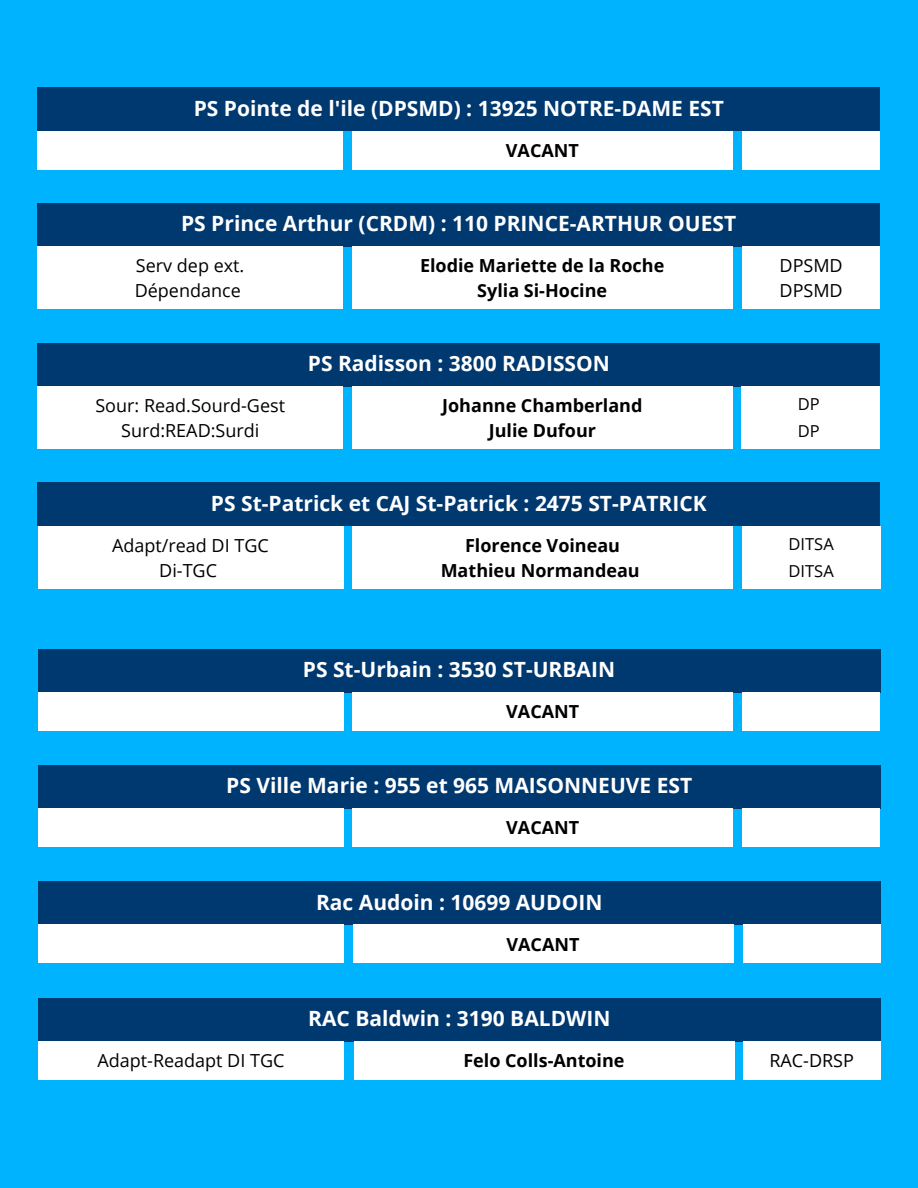
<style>
.page{position:relative;width:918px;height:1188px;background:#00b3ff}
.page>*{position:absolute;margin:0;border:0;box-sizing:border-box;transform-origin:0 0}
.t1{font:700 21px "Open Sans";color:#fff}
.t2{font:700 18px/24.8px "Open Sans";color:#000;text-align:center}
.t3{font:18px/24.8px "Open Sans";color:#000}
.t4{font:16.5px/27px "Open Sans";color:#000}
</style>
<div class="page">
<div style="left:38px;top:88px;width:842px;height:43px;background:#003870"></div>
<div style="left:352px;top:131px;width:381px;height:38px;background:#fff"></div>
<div style="left:38px;top:131px;width:305px;height:38px;background:#fff"></div>
<div style="left:742px;top:131px;width:138px;height:38px;background:#fff"></div>
<div style="left:38px;top:203px;width:842px;height:43px;background:#003870"></div>
<div style="left:352px;top:246px;width:380px;height:63px;background:#fff"></div>
<div style="left:38px;top:246px;width:305px;height:63px;background:#fff"></div>
<div style="left:742px;top:246px;width:138px;height:63px;background:#fff"></div>
<div style="left:38px;top:343px;width:842px;height:43px;background:#003870"></div>
<div style="left:352px;top:386px;width:381px;height:63px;background:#fff"></div>
<div style="left:38px;top:386px;width:305px;height:63px;background:#fff"></div>
<div style="left:742px;top:386px;width:138px;height:63px;background:#fff"></div>
<div style="left:38px;top:483px;width:842px;height:43px;background:#003870"></div>
<div style="left:352px;top:526px;width:381px;height:63px;background:#fff"></div>
<div style="left:38px;top:526px;width:305px;height:63px;background:#fff"></div>
<div style="left:742px;top:526px;width:138px;height:63px;background:#fff"></div>
<div style="left:38px;top:649px;width:842px;height:43px;background:#003870"></div>
<div style="left:353px;top:692px;width:380px;height:38px;background:#fff"></div>
<div style="left:38px;top:692px;width:305px;height:38px;background:#fff"></div>
<div style="left:742px;top:692px;width:138px;height:38px;background:#fff"></div>
<div style="left:38px;top:765px;width:842px;height:44px;background:#003870"></div>
<div style="left:353px;top:809px;width:380px;height:38px;background:#fff"></div>
<div style="left:38px;top:809px;width:305px;height:38px;background:#fff"></div>
<div style="left:742px;top:809px;width:138px;height:38px;background:#fff"></div>
<div style="left:38px;top:882px;width:842px;height:43px;background:#003870"></div>
<div style="left:353px;top:925px;width:380px;height:38px;background:#fff"></div>
<div style="left:38px;top:925px;width:306px;height:38px;background:#fff"></div>
<div style="left:743px;top:925px;width:138px;height:38px;background:#fff"></div>
<div style="left:38px;top:998px;width:843px;height:43px;background:#003870"></div>
<div style="left:354px;top:1041px;width:380px;height:38px;background:#fff"></div>
<div style="left:38px;top:1041px;width:306px;height:38px;background:#fff"></div>
<div style="left:743px;top:1041px;width:138px;height:38px;background:#fff"></div>
<h1 class="t1" style="left:194px;top:93px;width:532px">PS Pointe de l'ile (DPSMD) : 13925 NOTRE-DAME EST</h1>
<h2 class="t2" style="left:506px;top:138px;width:74px">VACANT</h2>
<h1 class="t1" style="left:181px;top:209px;width:557px">PS Prince Arthur (CRDM) : 110 PRINCE-ARTHUR OUEST</h1>
<h4 class="t2" style="left:420px;top:253px;width:246px">Elodie Mariette de la Roche<br>Sylia Si-Hocine</h4>
<p class="t3" style="left:136px;top:253px;width:110px">Serv dep ext.</p>
<p class="t3" style="left:135px;top:278px;width:108px">Dépendance</p>
<p class="t3" style="left:95px;top:393px;width:191px">Sour: Read.Sourd-Gest</p>
<p class="t3" style="left:121px;top:417px;width:140px">Surd:READ:Surdi</p>
<h1 class="t1" style="left:308px;top:349px;width:304px">PS Radisson : 3800 RADISSON</h1>
<h4 class="t2" style="left:442px;top:393px;width:202px">Johanne Chamberland<br>Julie Dufour</h4>
<h1 class="t1" style="left:211px;top:489px;width:497px">PS St-Patrick et CAJ St-Patrick : 2475 ST-PATRICK</h1>
<h4 class="t2" style="left:441px;top:533px;width:201px">Florence Voineau<br>Mathieu Normandeau</h4>
<p class="t3" style="left:112px;top:533px;width:158px">Adapt/read DI TGC</p>
<p class="t3" style="left:159px;top:557px;width:59px">Di-TGC</p>
<h1 class="t1" style="left:303px;top:655px;width:314px">PS St-Urbain : 3530 ST-URBAIN</h1>
<h2 class="t2" style="left:506px;top:699px;width:74px">VACANT</h2>
<h1 class="t1" style="left:226px;top:771px;width:467px">PS Ville Marie : 955 et 965 MAISONNEUVE EST</h1>
<h2 class="t2" style="left:506px;top:815px;width:74px">VACANT</h2>
<h1 class="t1" style="left:316px;top:887px;width:288px">Rac Audoin : 10699 AUDOIN</h1>
<h2 class="t2" style="left:507px;top:931px;width:74px">VACANT</h2>
<h1 class="t1" style="left:308px;top:1004px;width:304px">RAC Baldwin : 3190 BALDWIN</h1>
<h3 class="t3" style="left:780px;top:253px;width:65px">DPSMD<br>DPSMD</h3>
<h3 class="t4" style="left:798px;top:390px;width:23px">DP<br>DP</h3>
<h3 class="t4" style="left:789px;top:530px;width:47px">DITSA<br>DITSA</h3>
<p class="t3" style="left:97px;top:1048px;width:189px">Adapt-Readapt DI TGC</p>
<h4 class="t2" style="left:463px;top:1048px;width:163px">Felo Colls-Antoine</h4>
<h3 class="t3" style="left:769px;top:1048px;width:86px">RAC-DRSP</h3>
</div>
